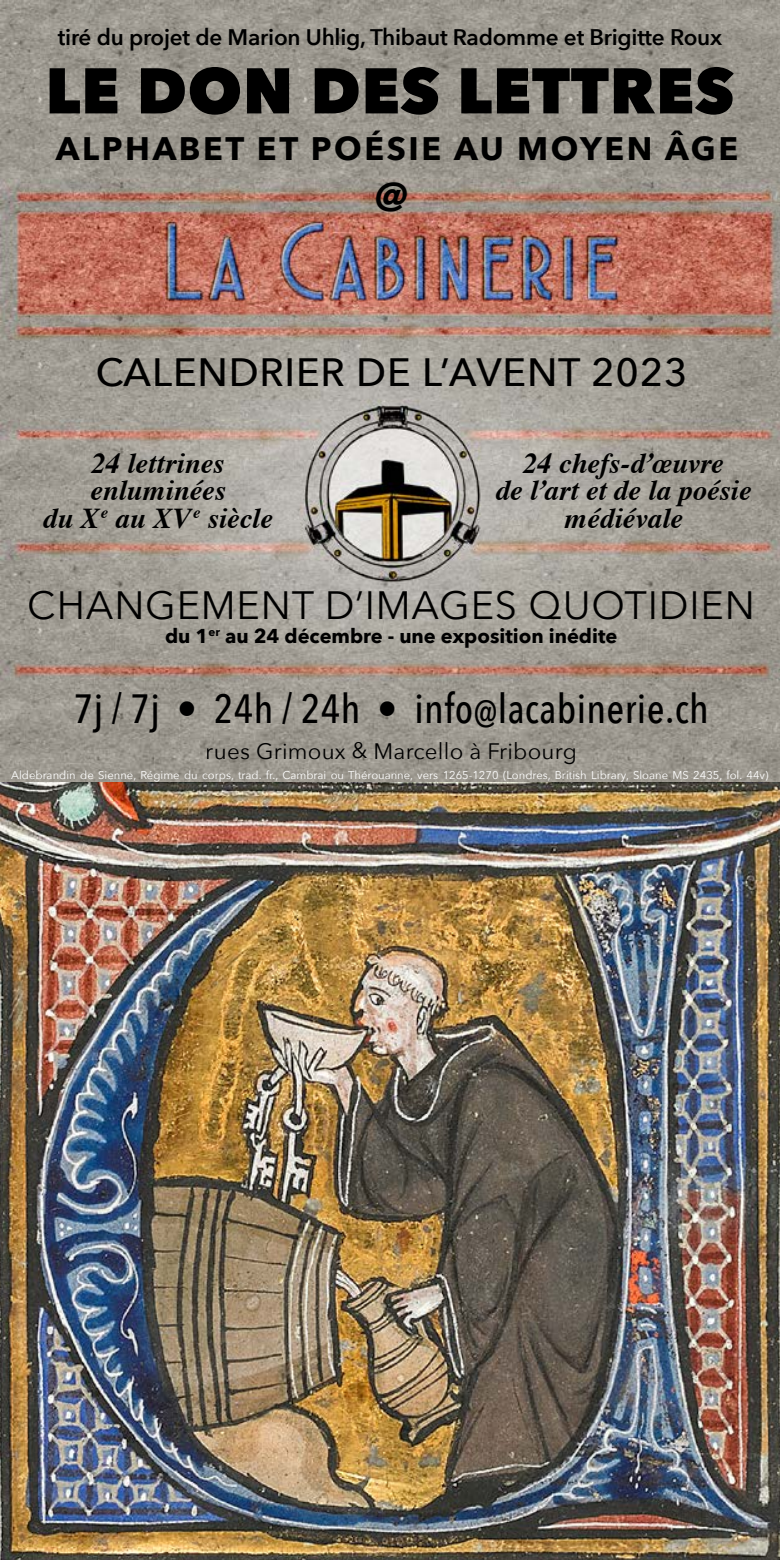
<style>
.page{position:relative;width:780px;height:1560px;background:#fff}
.page>*{position:absolute;margin:0;border:0;box-sizing:border-box;transform-origin:0 0}
.t1{font:800 63.75px "Avenir Next";letter-spacing:.01em;color:#000}
.t2{font:500 40.75px "Avenir Next Condensed";letter-spacing:.01em;color:#000}
.t3{font:italic 700 40px "Avenir Next";color:#000}
.t4{font:39.38px "Avenir Next";letter-spacing:.02em;color:#000}
.t5{font:500 39.38px "Avenir Next";letter-spacing:.02em;color:#000}
.t6{font:700 32.5px "Avenir Next";letter-spacing:.08em;color:#000}
.t7{font:italic 700 28.75px/27.5px "Times";color:#000;text-align:center}
.t8{font:600 22.5px "Avenir Next";letter-spacing:-.01em;color:#000}
.t9{font:22.38px "Avenir Next";letter-spacing:.01em;color:#000}
.t10{font:700 20px "Avenir Next";color:#000}
.t11{font:11.25px "Avenir Next";color:#fff}
</style>
<div class="page">
<img style="left:0;top:0;width:780px;height:782px">
<img style="left:0;top:782px;width:780px;height:777px">
<h3 class="t8" style="left:58px;top:18px;width:665px">tiré du projet de Marion Uhlig, Thibaut Radomme et Brigitte Roux</h3>
<h1 class="t1" style="left:45px;top:51px;width:690px">LE DON DES LETTRES</h1>
<h3 class="t6" style="left:56px;top:120px;width:684px">ALPHABET ET POÉSIE AU MOYEN ÂGE</h3>
<h3 class="t3" style="left:375px;top:162px;width:33px">@</h3>
<h3 class="t5" style="left:95px;top:339px;width:594px">CALENDRIER DE L’AVENT 2023</h3>
<h3 class="t7" style="left:43px;top:447px;width:231px">24 lettrines enluminées<br>du X<sup>e</sup> au XV<sup>e</sup> siècle</h3>
<h3 class="t7" style="left:495px;top:447px;width:257px">24 chefs-d’œuvre<br>de l’art et de la poésie médiévale</h3>
<h3 class="t4" style="left:28px;top:572px;width:728px">CHANGEMENT D’IMAGES QUOTIDIEN</h3>
<h3 class="t10" style="left:165px;top:618px;width:454px">du 1<sup>er</sup> au 24 décembre - une exposition inédite</h3>
<h2 class="t2" style="left:74px;top:683px;width:636px">7j / 7j • 24h / 24h • info<sub>@</sub>lacabinerie.ch</h2>
<h3 class="t9" style="left:206px;top:732px;width:372px">rues Grimoux &amp; Marcello à Fribourg</h3>
<p class="t11" style="left:11px;top:765px;width:758px">Aldebrandin de Sienne, Régime du corps, trad. fr., Cambrai ou Thérouanne, vers 1265-1270 (Londres, British Library, Sloane MS 2435, fol. 44v)</p>
</div>
